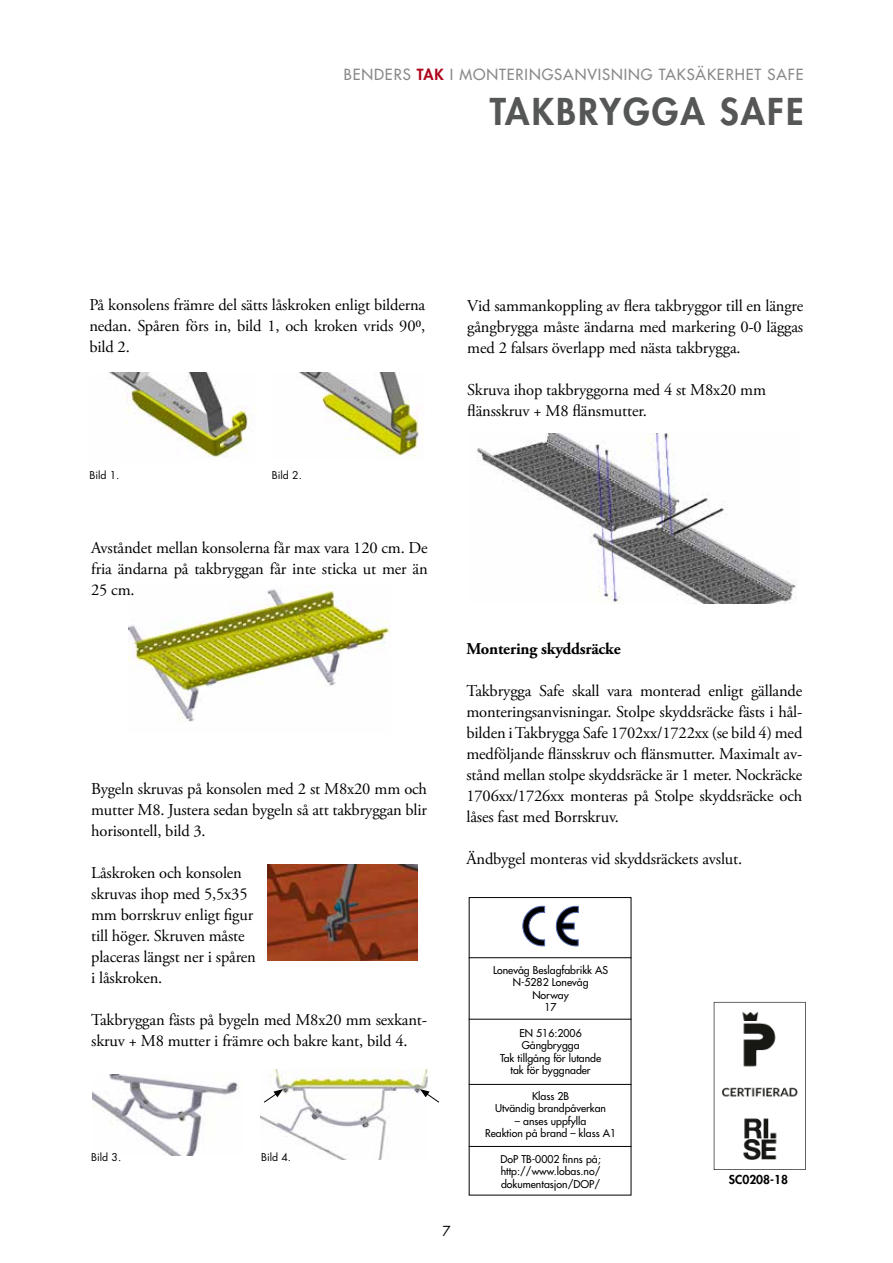
<style>
.page{position:relative;width:893px;height:1263px;background:#fff}
.page>*{position:absolute;margin:0;border:0;box-sizing:border-box;transform-origin:0 0}
.t1{font:800 36px "Futura Std";letter-spacing:.06em;color:#555756}
.t2{font:16.5px/21px "Adobe Garamond Pro";letter-spacing:-.01em;color:#000;text-align:justify}
.t3{font:700 16.5px "Adobe Garamond Pro";letter-spacing:-.01em;color:#000}
.t4{font:500 15px "Futura Std";letter-spacing:.06em;color:#878988}
.t5{font:13.5px "Futura Std";color:#000}
.t6{font:800 12px "Futura Std";color:#000}
.t7{font:500 10.5px/12.6px "Futura Std";color:#000;text-align:center}
.t8{font:10.5px "Futura Std";color:#000}
.s1{font-weight:800;color:#ae071e}
</style>
<div class="page">
<img style="left:476px;top:434px;width:321px;height:170px">
<img style="left:128px;top:585px;width:262px;height:137px">
<img style="left:267px;top:865px;width:151px;height:95px">
<img style="left:93px;top:1075px;width:147px;height:81px">
<img style="left:261px;top:1069px;width:167px;height:91px">
<svg style="left:420px;top:1089px;width:20px;height:14px"></svg>
<svg style="left:263px;top:1089px;width:20px;height:14px"></svg>
<img style="left:110px;top:373px;width:139px;height:85px">
<img style="left:300px;top:373px;width:124px;height:84px">
<hr style="left:469px;top:1019px;width:162px;height:1px;background:#000">
<hr style="left:469px;top:957px;width:162px;height:1px;background:#000">
<hr style="left:469px;top:1084px;width:162px;height:1px;background:#000">
<svg style="left:556px;top:906px;width:22px;height:40px"></svg>
<svg style="left:523px;top:906px;width:22px;height:40px"></svg>
<hr style="left:469px;top:1146px;width:162px;height:1px;background:#000">
<img style="left:713px;top:1001px;width:92px;height:169px">
<p class="t4" style="left:344px;top:65px;width:461px">BENDERS <span class="s1">TAK</span> I MONTERINGSANVISNING TAKSÄKERHET SAFE</p>
<h1 class="t1" style="left:490px;top:89px;width:315px">TAKBRYGGA SAFE</h1>
<p class="t2" style="left:89px;top:294px;width:337px">På konsolens främre del sätts låskroken enligt bilderna nedan. Spåren förs in, bild 1, och kroken vrids 900, bild 2.</p>
<p class="t8" style="left:89px;top:468px;width:32px">Bild 1.</p>
<p class="t8" style="left:272px;top:468px;width:32px">Bild 2.</p>
<p class="t2" style="left:467px;top:296px;width:337px">Vid sammankoppling av flera takbryggor till en längre gångbrygga måste ändarna med markering 0-0 läggas med 2 falsars överlapp med nästa takbrygga.</p>
<p class="t2" style="left:467px;top:380px;width:300px">Skruva ihop takbryggorna med 4 st M8x20 mm flänsskruv + M8 flänsmutter.</p>
<p class="t2" style="left:91px;top:538px;width:338px">Avståndet mellan konsolerna får max vara 120 cm. De fria ändarna på takbryggan får inte sticka ut mer än 25 cm.</p>
<p class="t2" style="left:91px;top:779px;width:337px">Bygeln skruvas på konsolen med 2 st M8x20 mm och mutter M8. Justera sedan bygeln så att takbryggan blir horisontell, bild 3.</p>
<p class="t2" style="left:91px;top:863px;width:166px;text-align:left">Låskroken och konsolen skruvas ihop med 5,5x35 mm borrskruv enligt figur till höger. Skruven måste placeras längst ner i spåren i låskroken.</p>
<p class="t2" style="left:91px;top:1010px;width:337px">Takbryggan fästs på bygeln med M8x20 mm sexkant&shy;skruv + M8 mutter i främre och bakre kant, bild 4.</p>
<p class="t8" style="left:91px;top:1150px;width:32px">Bild 3.</p>
<p class="t8" style="left:261px;top:1150px;width:32px">Bild 4.</p>
<p class="t3" style="left:466px;top:639px;width:156px">Montering skyddsräcke</p>
<p class="t2" style="left:466px;top:680px;width:337px">Takbrygga Safe skall vara monterad enligt gällande monteringsanvisningar. Stolpe skyddsräcke fästs i hål&shy;bilden i Takbrygga Safe 1702xx/1722xx (se bild 4) med medföljande flänsskruv och flänsmutter. Maximalt av&shy;stånd mellan stolpe skyddsräcke är 1 meter. Nockräcke 1706xx/1726xx monteras på Stolpe skyddsräcke och låses fast med Borrskruv.</p>
<p class="t2" style="left:466px;top:848px;width:277px">Ändbygel monteras vid skyddsräckets avslut.</p>
<p class="t5" style="left:442px;top:1222px;width:10px">7</p>
<p class="t7" style="left:493px;top:963px;width:117px">Lonevåg Beslagfabrikk AS<br>N-5282 Lonevåg<br>Norway<br>17</p>
<p class="t7" style="left:500px;top:1026px;width:103px">EN 516:2006<br>Gångbrygga<br>Tak tillgång för lutande tak för byggnader</p>
<p class="t7" style="left:495px;top:1089px;width:112px">Klass 2B<br>Utvändig brandpåverkan</p>
<p class="t7" style="left:485px;top:1115px;width:133px">– anses uppfylla<br>Reaktion på brand – klass A1</p>
<p class="t7" style="left:500px;top:1152px;width:102px;text-align:justify">DoP TB-0002 finns på; http://www.lobas.no/ dokumentasjon/DOP/</p>
<p class="t6" style="left:729px;top:1172px;width:61px">SC0208-18</p>
</div>
